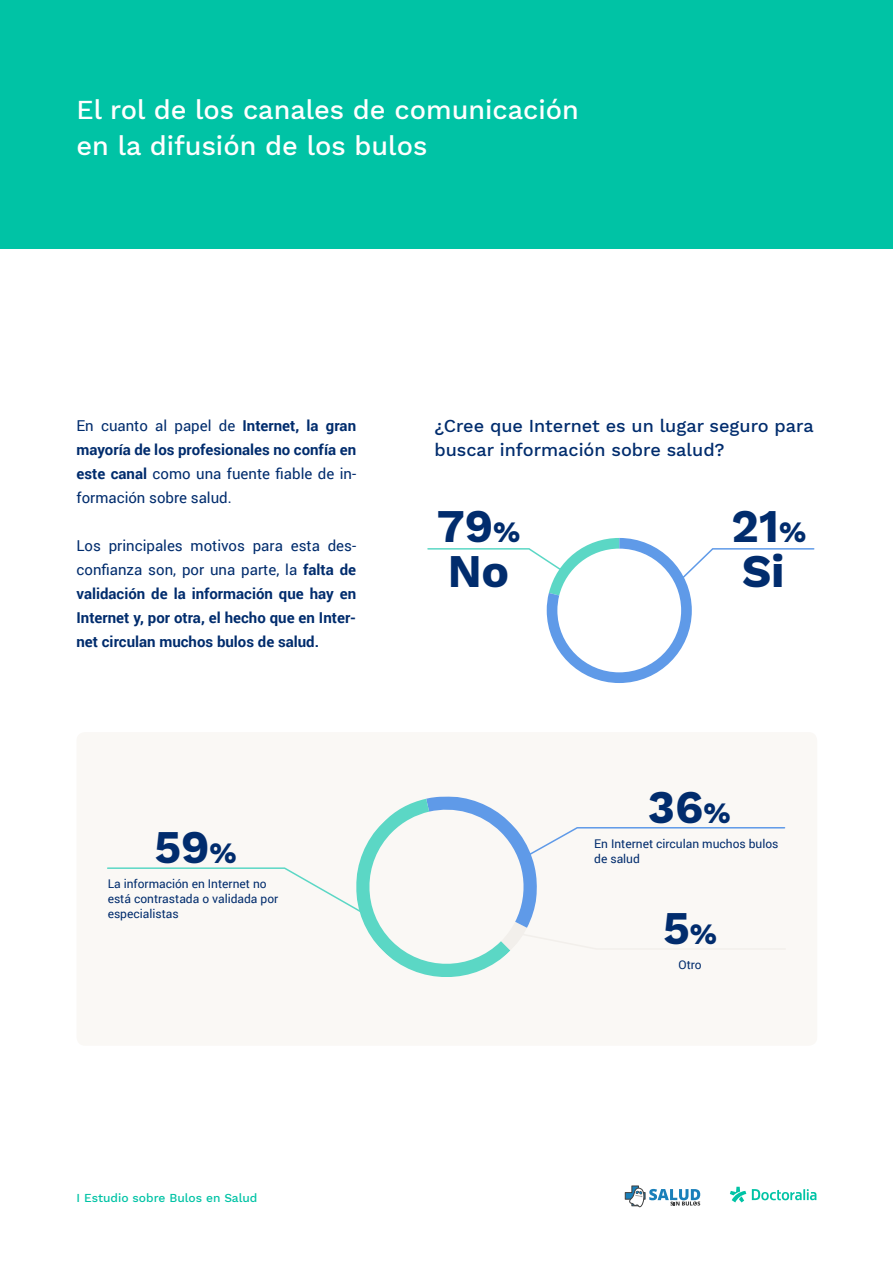
<style>
.page{position:relative;width:893px;height:1263px;background:#fff}
.page>*{position:absolute;margin:0;border:0;box-sizing:border-box;transform-origin:0 0}
.t1{font:700 46.05px "Work Sans";color:#012c6d}
.t2{font:500 27px/36px "Work Sans";color:#fff}
.t3{font:500 18px/24px "Work Sans";color:#012c6d}
.t4{font:700 15px/24px "Roboto";color:#012c6d;text-align:justify}
.t5{font:15px/24px "Roboto";color:#012c6d;text-align:justify}
.t6{font:12px/15px "Roboto";color:#012c6d}
.t7{font:500 12px "Work Sans";color:#00c3a5}
.s1{font-weight:700}
.s2{font-weight:400}
.s3{font-size:29.1px}
</style>
<div class="page">
<div style="left:77px;top:732px;width:740px;height:314px;background:#faf8f5;border-radius:9px"></div>
<svg style="left:427px;top:538px;width:388px;height:145px"></svg>
<svg style="left:107px;top:796px;width:679px;height:181px"></svg>
<div style="left:0;top:0;width:893px;height:248px;background:#00c3a5"></div>
<svg style="left:730px;top:1187px;width:86px;height:15px"></svg>
<svg style="left:625px;top:1185px;width:75px;height:22px"></svg>
<h2 class="t2" style="left:77px;top:93px;width:504px">El rol de los canales de comunicación en la difusión de los bulos</h2>
<p class="t5" style="left:77px;top:413px;width:281px">En cuanto al papel de <span class="s1">Internet, la gran mayoría de los profesionales no confía en este canal</span> como una fuente fiable de in&shy;formación sobre salud.</p>
<p class="t4" style="left:77px;top:533px;width:281px"><span class="s2">Los principales motivos para esta des&shy;confianza son, por una parte, la</span> falta de validación de la información que hay en Internet y, por otra, el hecho que en Inter&shy;net circulan muchos bulos de salud.</p>
<p class="t3" style="left:434px;top:415px;width:381px">¿Cree que Internet es un lugar seguro para buscar información sobre salud?</p>
<h1 class="t1" style="left:437px;top:499px;width:85px">79<span class="s3">%</span></h1>
<h1 class="t1" style="left:731px;top:499px;width:76px">21<span class="s3">%</span></h1>
<h1 class="t1" style="left:448px;top:544px;width:63px">No</h1>
<h1 class="t1" style="left:742px;top:544px;width:44px">Si</h1>
<h1 class="t1" style="left:648px;top:780px;width:84px">36<span class="s3">%</span></h1>
<h1 class="t1" style="left:154px;top:821px;width:84px">59<span class="s3">%</span></h1>
<p class="t6" style="left:594px;top:835px;width:186px">En Internet circulan muchos bulos de salud</p>
<p class="t6" style="left:108px;top:876px;width:172px">La información en Internet no está contrastada o validada por especialistas</p>
<p class="t7" style="left:77px;top:1191px;width:182px">I Estudio sobre Bulos en Salud</p>
<h1 class="t1" style="left:663px;top:901px;width:56px">5<span class="s3">%</span></h1>
<p class="t6" style="left:678px;top:957px;width:25px">Otro</p>
</div>
